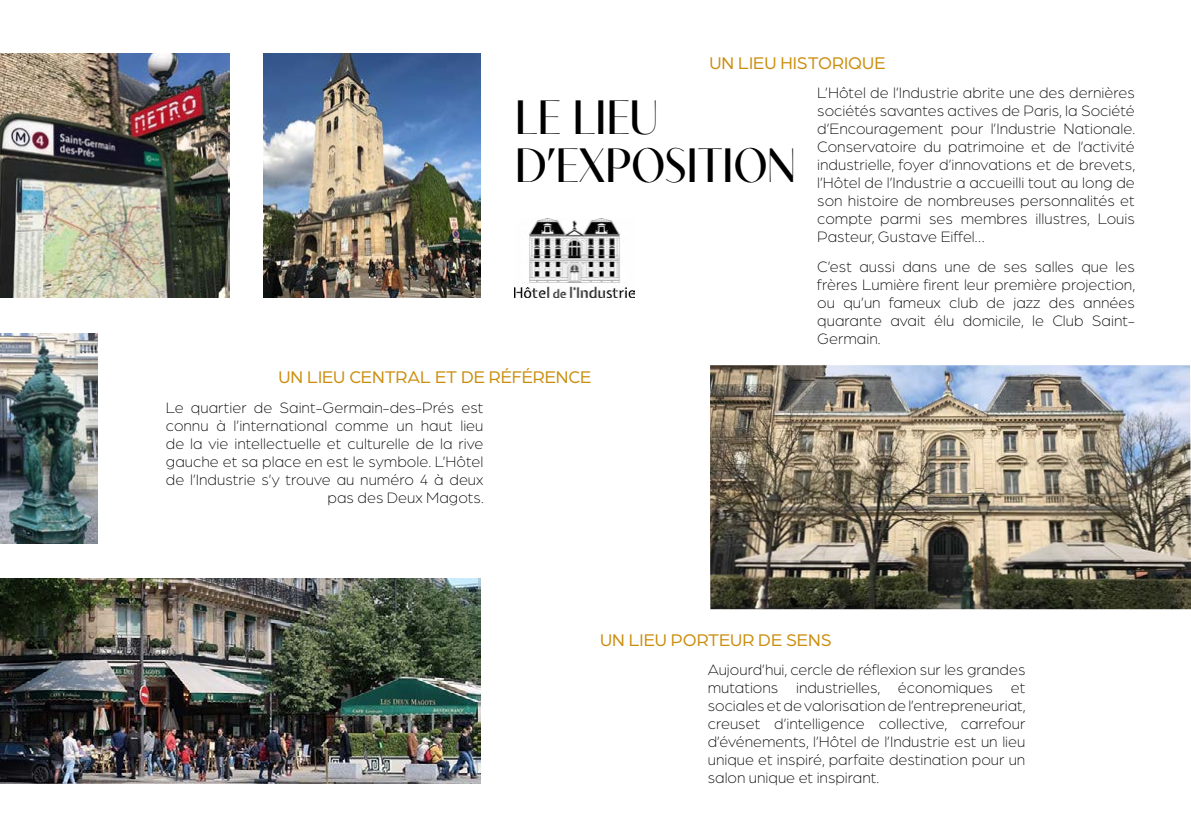
<style>
.page{position:relative;width:1191px;height:837px;background:#fff}
.page>*{position:absolute;margin:0;border:0;box-sizing:border-box;transform-origin:0 0}
.t1{font:48px/48px "Contralto Big";color:#000}
.t2{font:18px "Arboria";color:#ca8e0e}
.t3{font:300 16px/18px "Arboria";color:#000;text-align:justify}
</style>
<div class="page">
<img style="left:515px;top:219px;width:119px;height:79px">
<img style="left:710px;top:365px;width:481px;height:244px">
<img style="left:0;top:333px;width:98px;height:210px">
<img style="left:0;top:54px;width:229px;height:244px">
<img style="left:263px;top:54px;width:218px;height:244px">
<img style="left:0;top:578px;width:481px;height:204px">
<p class="t2" style="left:709px;top:51px;width:177px">UN LIEU HISTORIQUE</p>
<p class="t3" style="left:817px;top:83px;width:319px">L’Hôtel de l’Industrie abrite une des dernières sociétés savantes actives de Paris, la Société d’Encouragement pour l’Industrie Nationale.<br>Conservatoire du patrimoine et de l’activité industrielle, foyer d’innovations et de brevets, l’Hôtel de l’Industrie a accueilli tout au long de son histoire de nombreuses personnalités et compte parmi ses membres illustres, Louis Pasteur, Gustave Eiffel…</p>
<p class="t3" style="left:817px;top:257px;width:319px">C’est aussi dans une de ses salles que les frères Lumière firent leur première projection, ou qu’un fameux club de jazz des années quarante avait élu domicile, le Club Saint-Germain.</p>
<h1 class="t1" style="left:515px;top:89px;width:282px">LE LIEU<br>D’EXPOSITION</h1>
<p class="t2" style="left:278px;top:365px;width:314px">UN LIEU CENTRAL ET DE RÉFÉRENCE</p>
<p class="t3" style="left:166px;top:397px;width:319px;text-align:right">Le quartier de Saint-Germain-des-Prés est connu à l’international comme un haut lieu de la vie intellectuelle et culturelle de la rive gauche et sa place en est le symbole. L’Hôtel de l’Industrie s’y trouve au numéro 4 à deux pas des Deux Magots.</p>
<p class="t2" style="left:600px;top:627px;width:233px">UN LIEU PORTEUR DE SENS</p>
<p class="t3" style="left:708px;top:660px;width:319px">Aujourd’hui, cercle de réflexion sur les grandes mutations industrielles, économiques et sociales et de valorisation de l’entrepreneuriat, creuset d’intelligence collective, carrefour d’événements, l’Hôtel de l’Industrie est un lieu unique et inspiré, parfaite destination pour un salon unique et inspirant.</p>
</div>
